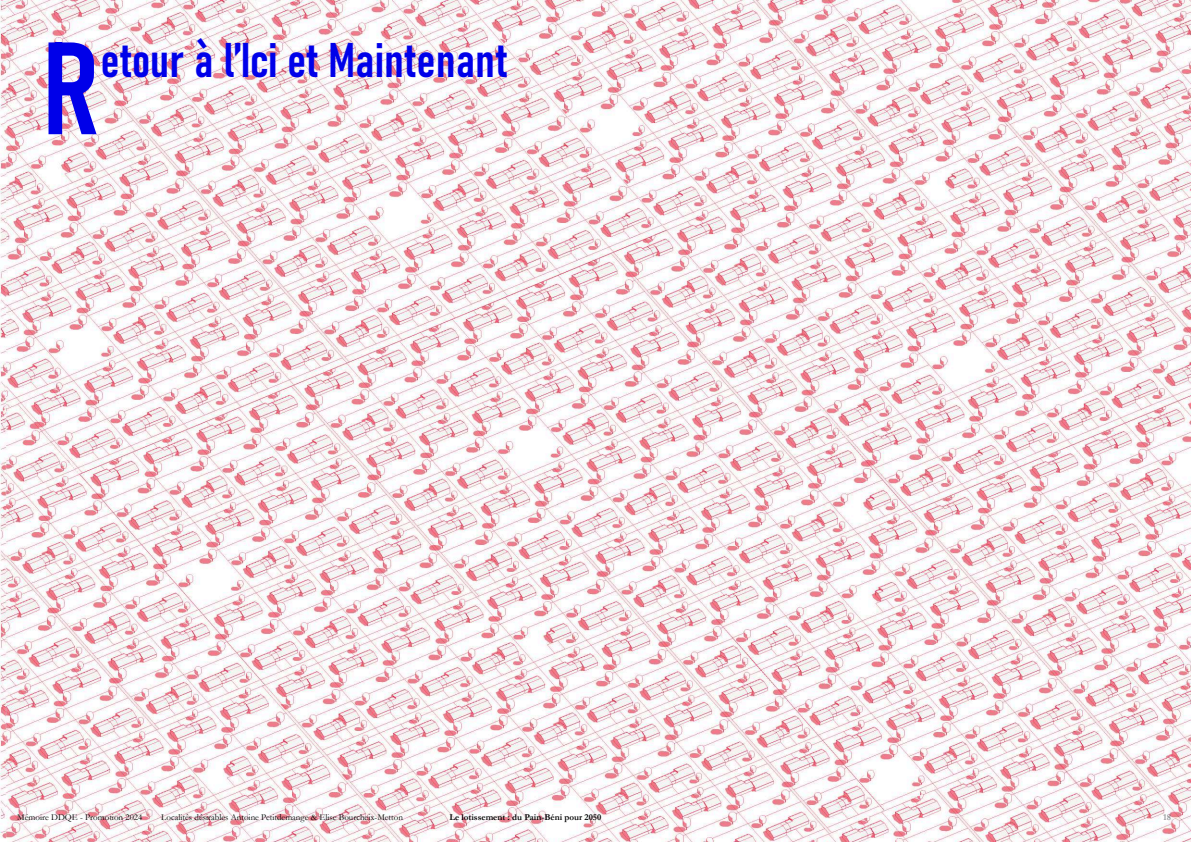
<style>
.page{position:relative;width:1191px;height:842px;background:#fff}
.page>*{position:absolute;margin:0;border:0;box-sizing:border-box;transform-origin:0 0}
.t1{font:600 condensed 129.1px "Bahnschrift";color:#0000e9}
.t2{font:600 condensed 48px "Bahnschrift";color:#0000e9}
.t3{font:9px "Garamond";color:#000}
.t4{font:700 9px "Garamond";color:#000}
.t5{font:700 9px "Garamond";color:#939598}
</style>
<div class="page">
<img style="left:0;top:0;width:1191px;height:842px">
<h1 class="t1" style="left:43px;top:32px;width:60px">R</h1>
<h2 class="t2" style="left:101px;top:38px;width:408px">etour à l’Ici et Maintenant</h2>
<p class="t3" style="left:17px;top:814px;width:127px">Mémoire DDQE - Promotion 2024</p>
<p class="t3" style="left:161px;top:814px;width:243px">Localités désirables Antoine Petitdemange &amp; Elise Bourcheix-Metton</p>
<p class="t4" style="left:449px;top:814px;width:153px">Le lotissement : du Pain-Béni pour 2050</p>
<p class="t5" style="left:1163px;top:814px;width:9px">18</p>
</div>
